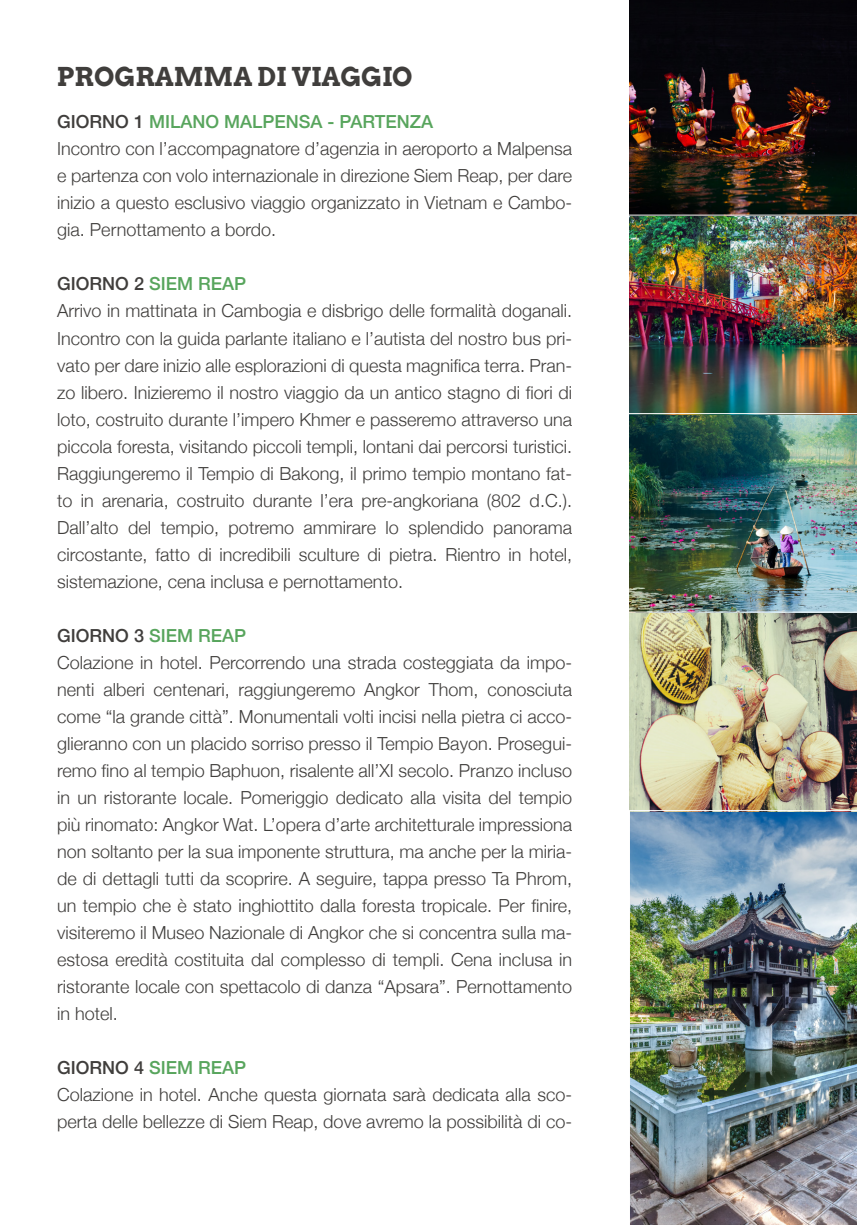
<style>
.page{position:relative;width:857px;height:1225px;background:#fff}
.page>*{position:absolute;margin:0;border:0;box-sizing:border-box;transform-origin:0 0}
.t1{font:700 26px "Arvo";color:#403e3c}
.t2{font:300 18px/27px "Helvetica Neue";color:#403e3c;text-align:justify}
.t3{font:500 18px "Helvetica Neue";color:#58a55d}
.s1{color:#403e3c}
</style>
<div class="page">
<img style="left:629px;top:0;width:227px;height:1225px">
<hr style="left:627px;top:611px;width:229px;height:1px;background:#fff">
<hr style="left:627px;top:413px;width:229px;height:1px;background:#fff">
<hr style="left:627px;top:215px;width:229px;height:1px;background:#fff">
<hr style="left:629px;top:810px;width:227px;height:1px;background:#fff">
<p class="t1" style="left:57px;top:61px;width:357px">PROGRAMMA DI VIAGGIO</p>
<p class="t3" style="left:57px;top:108px;width:377px"><span class="s1">GIORNO 1</span> MILANO MALPENSA - PARTENZA</p>
<p class="t2" style="left:57px;top:134px;width:516px">Incontro con l’accompagnatore d’agenzia in aeroporto a Malpensa e partenza con volo internazionale in direzione Siem Reap, per dare inizio a questo esclusivo viaggio organizzato in Vietnam e Cambo&shy;gia. Pernottamento a bordo.</p>
<p class="t3" style="left:57px;top:270px;width:190px"><span class="s1">GIORNO 2</span> SIEM REAP</p>
<p class="t2" style="left:57px;top:296px;width:516px">Arrivo in mattinata in Cambogia e disbrigo delle formalità doganali.<br>Incontro con la guida parlante italiano e l’autista del nostro bus pri&shy;vato per dare inizio alle esplorazioni di questa magnifica terra. Pran&shy;zo libero. Inizieremo il nostro viaggio da un antico stagno di fiori di loto, costruito durante l’impero Khmer e passeremo attraverso una piccola foresta, visitando piccoli templi, lontani dai percorsi turistici.</p>
<p class="t2" style="left:57px;top:458px;width:516px">Raggiungeremo il Tempio di Bakong, il primo tempio montano fat&shy;to in arenaria, costruito durante l’era pre-angkoriana (802 d.C.).<br>Dall’alto del tempio, potremo ammirare lo splendido panorama circostante, fatto di incredibili sculture di pietra. Rientro in hotel, sistemazione, cena inclusa e pernottamento.</p>
<p class="t3" style="left:57px;top:621px;width:190px"><span class="s1">GIORNO 3</span> SIEM REAP</p>
<p class="t2" style="left:57px;top:647px;width:516px">Colazione in hotel. Percorrendo una strada costeggiata da impo&shy;nenti alberi centenari, raggiungeremo Angkor Thom, conosciuta come “la grande città”. Monumentali volti incisi nella pietra ci acco&shy;glieranno con un placido sorriso presso il Tempio Bayon. Prosegui&shy;remo fino al tempio Baphuon, risalente all’XI secolo. Pranzo incluso in un ristorante locale. Pomeriggio dedicato alla visita del tempio più rinomato: Angkor Wat. L’opera d’arte architetturale impressiona non soltanto per la sua imponente struttura, ma anche per la miria&shy;de di dettagli tutti da scoprire. A seguire, tappa presso Ta Phrom, un tempio che è stato inghiottito dalla foresta tropicale. Per finire, visiteremo il Museo Nazionale di Angkor che si concentra sulla ma&shy;estosa eredità costituita dal complesso di templi. Cena inclusa in ristorante locale con spettacolo di danza “Apsara”. Pernottamento in hotel.</p>
<p class="t3" style="left:57px;top:1053px;width:190px"><span class="s1">GIORNO 4</span> SIEM REAP</p>
<p class="t2" style="left:57px;top:1079px;width:516px">Colazione in hotel. Anche questa giornata sarà dedicata alla sco&shy;perta delle bellezze di Siem Reap, dove avremo la possibilità di co-</p>
</div>
